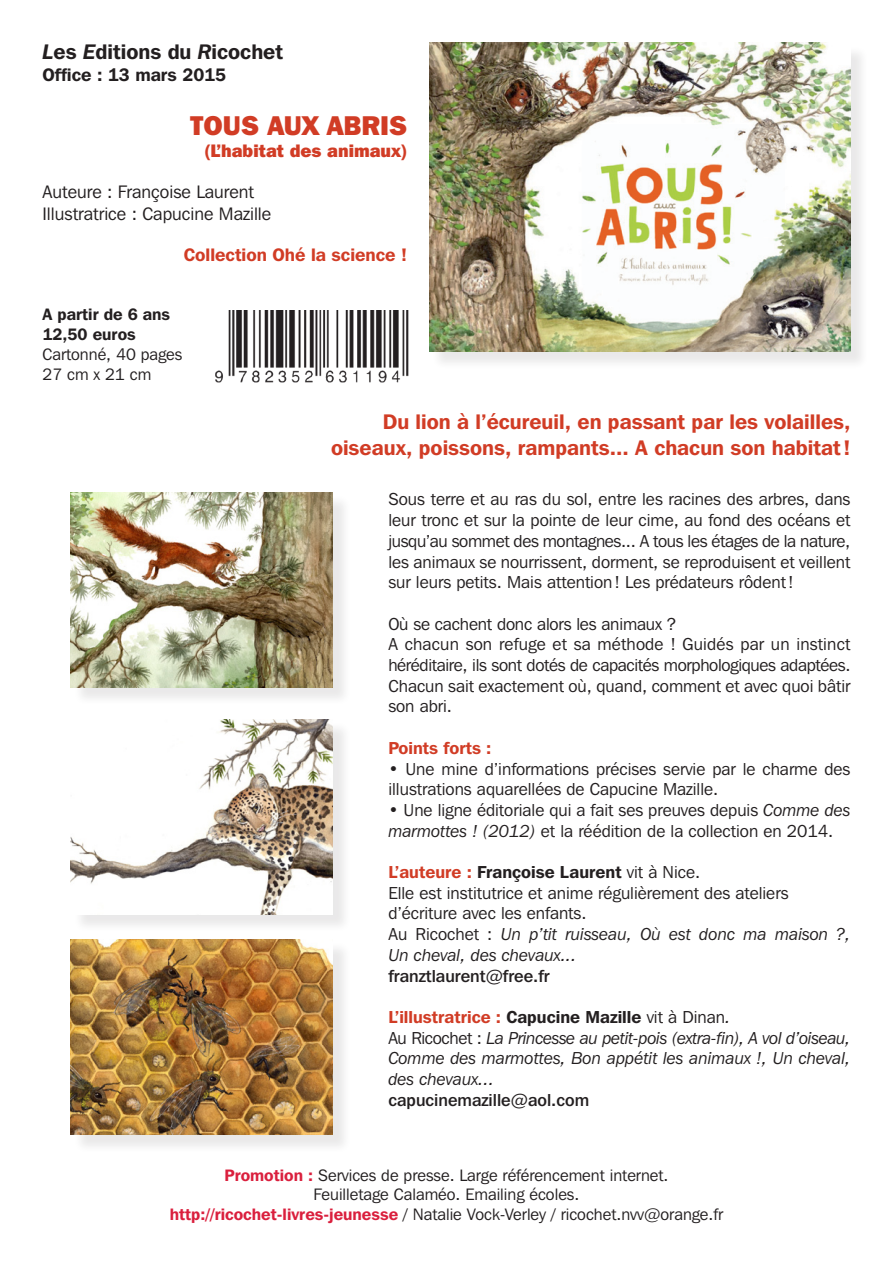
<style>
.page{position:relative;width:893px;height:1263px;background:#fff}
.page>*{position:absolute;margin:0;border:0;box-sizing:border-box;transform-origin:0 0}
.t1{font:800 27px "Franklin Gothic IT Cby BT";color:#d13c25}
.t2{font:600 21px "Franklin Gothic IT Cby BT";color:#d13c25}
.t3{font:600 21px "Franklin Gothic IT Cby BT";color:#231f20}
.t4{font:18px "Franklin Gothic IT Cby BT";color:#231f20}
.t5{font:600 18px "Franklin Gothic IT Cby BT";color:#d13c25}
.t6{font:800 18px "Franklin Gothic IT Cby BT";color:#d13c25}
.t7{font:600 18px "Franklin Gothic IT Cby BT";color:#231f20}
.t8{font:17.25px/20.7px "Franklin Gothic IT Cby BT";color:#231f20;text-align:justify}
.t9{font:italic 17.25px/20.7px "Franklin Gothic IT Cby BT";color:#231f20}
.t10{font:600 17.25px "Franklin Gothic IT Cby BT";color:#d13c25}
.t11{font:500 17.25px "Franklin Gothic IT Cby BT";color:#231f20}
.t12{font:600 17.25px "Franklin Gothic IT Cby BT";color:#231f20}
.t13{font:16.5px "Franklin Gothic IT Cby BT";color:#231f20}
.t14{font:600 16.5px "Franklin Gothic IT Cby BT";color:#231f20}
.s1{font-style:italic}
.s2{color:#d13c25}
.s3{font-weight:400}
.s4{font-style:normal}
.s5{color:#231f20}
.s6{font-weight:400;color:#231f20}
.s7{font-weight:400;font-style:italic;color:#231f20}
.s8{font-weight:600;color:#da1f3d}
</style>
<div class="page">
<div style="left:431px;top:45px;width:438px;height:325px;background:#231f20;opacity:.1"></div>
<img style="left:429px;top:43px;width:421px;height:309px">
<div style="left:73px;top:494px;width:279px;height:212px;background:#231f20;opacity:.1"></div>
<img style="left:71px;top:492px;width:254px;height:196px">
<img style="left:325px;top:492px;width:8px;height:196px">
<div style="left:73px;top:721px;width:279px;height:212px;background:#231f20;opacity:.1"></div>
<img style="left:71px;top:719px;width:262px;height:196px">
<div style="left:73px;top:941px;width:279px;height:212px;background:#231f20;opacity:.1"></div>
<img style="left:71px;top:939px;width:262px;height:196px">
<img style="left:215px;top:310px;width:194px;height:73px">
<p class="t3" style="left:43px;top:39px;width:242px"><span class="s1">L</span>es <span class="s1">E</span>ditions du <span class="s1">R</span>icochet</p>
<p class="t7" style="left:43px;top:63px;width:185px">Office : 13 mars 2015</p>
<p class="t1" style="left:190px;top:108px;width:218px">TOUS AUX ABRIS</p>
<p class="t6" style="left:204px;top:139px;width:204px">(L’habitat des animaux)</p>
<p class="t4" style="left:43px;top:181px;width:213px">Auteure : Françoise Laurent</p>
<p class="t4" style="left:43px;top:202px;width:230px">Illustratrice : Capucine Mazille</p>
<p class="t5" style="left:184px;top:243px;width:225px">Collection Ohé la science !</p>
<p class="t14" style="left:43px;top:304px;width:129px">A partir de 6 ans</p>
<p class="t14" style="left:43px;top:324px;width:95px">12,50 euros</p>
<p class="t13" style="left:43px;top:344px;width:141px">Cartonné, 40 pages</p>
<p class="t13" style="left:43px;top:364px;width:110px">27 cm x 21 cm</p>
<p class="t2" style="left:383px;top:409px;width:469px">Du lion à l’écureuil, en passant par les volailles,</p>
<p class="t2" style="left:331px;top:434px;width:521px">oiseaux, poissons, rampants... A chacun son habitat!</p>
<p class="t8" style="left:388px;top:489px;width:464px">Sous terre et au ras du sol, entre les racines des arbres, dans leur tronc et sur la pointe de leur cime, au fond des océans et jusqu’au sommet des montagnes... A tous les étages de la nature, les animaux se nourrissent, dorment, se reproduisent et veillent sur leurs petits. Mais attention! Les prédateurs rôdent!</p>
<p class="t8" style="left:388px;top:613px;width:289px">Où se cachent donc alors les animaux ?</p>
<p class="t8" style="left:388px;top:634px;width:464px">A chacun son refuge et sa méthode ! Guidés par un instinct héréditaire, ils sont dotés de capacités morphologiques adaptées.<br>Chacun sait exactement où, quand, comment et avec quoi bâtir son abri.</p>
<p class="t10" style="left:388px;top:737px;width:105px">Points forts :</p>
<p class="t8" style="left:388px;top:758px;width:464px">• Une mine d’informations précises servie par le charme des illustrations aquarellées de Capucine Mazille.</p>
<p class="t8" style="left:388px;top:799px;width:464px">• Une ligne éditoriale qui a fait ses preuves depuis <span class="s1">Comme des marmottes ! (2012)</span> et la réédition de la collection en 2014.</p>
<p class="t12" style="left:388px;top:861px;width:313px"><span class="s2">L’auteure :</span> Françoise Laurent <span class="s3">vit à Nice.</span></p>
<p class="t8" style="left:388px;top:882px;width:402px">Elle est institutrice et anime régulièrement des ateliers</p>
<p class="t8" style="left:388px;top:903px;width:200px">d’écriture avec les enfants.</p>
<p class="t9" style="left:388px;top:923px;width:464px"><span class="s4">Au Ricochet :</span> Un p’tit ruisseau, Où est donc ma maison ?,<br>Un cheval, des chevaux...</p>
<p class="t11" style="left:388px;top:965px;width:163px">franztlaurent@free.fr</p>
<p class="t10" style="left:388px;top:1006px;width:343px">L’illustratrice : <span class="s5">Capucine Mazille</span> <span class="s6">vit à Dinan</span><span class="s7">.</span></p>
<p class="t9" style="left:388px;top:1027px;width:464px;text-align:justify"><span class="s4">Au Ricochet :</span> La Princesse au petit-pois (extra-fin), A vol d’oiseau, Comme des marmottes, Bon appétit les animaux !, Un cheval, des chevaux...</p>
<p class="t11" style="left:388px;top:1089px;width:202px">capucinemazille@aol.com</p>
<p class="t13" style="left:224px;top:1165px;width:446px"><span class="s8">Promotion :</span> Services de presse. Large référencement internet.</p>
<p class="t13" style="left:314px;top:1184px;width:267px">Feuilletage Calaméo. Emailing écoles.</p>
<p class="t13" style="left:170px;top:1204px;width:555px"><span class="s8">http://ricochet-livres-jeunesse</span> / Natalie Vock-Verley / ricochet.nvv@orange.fr</p>
</div>
